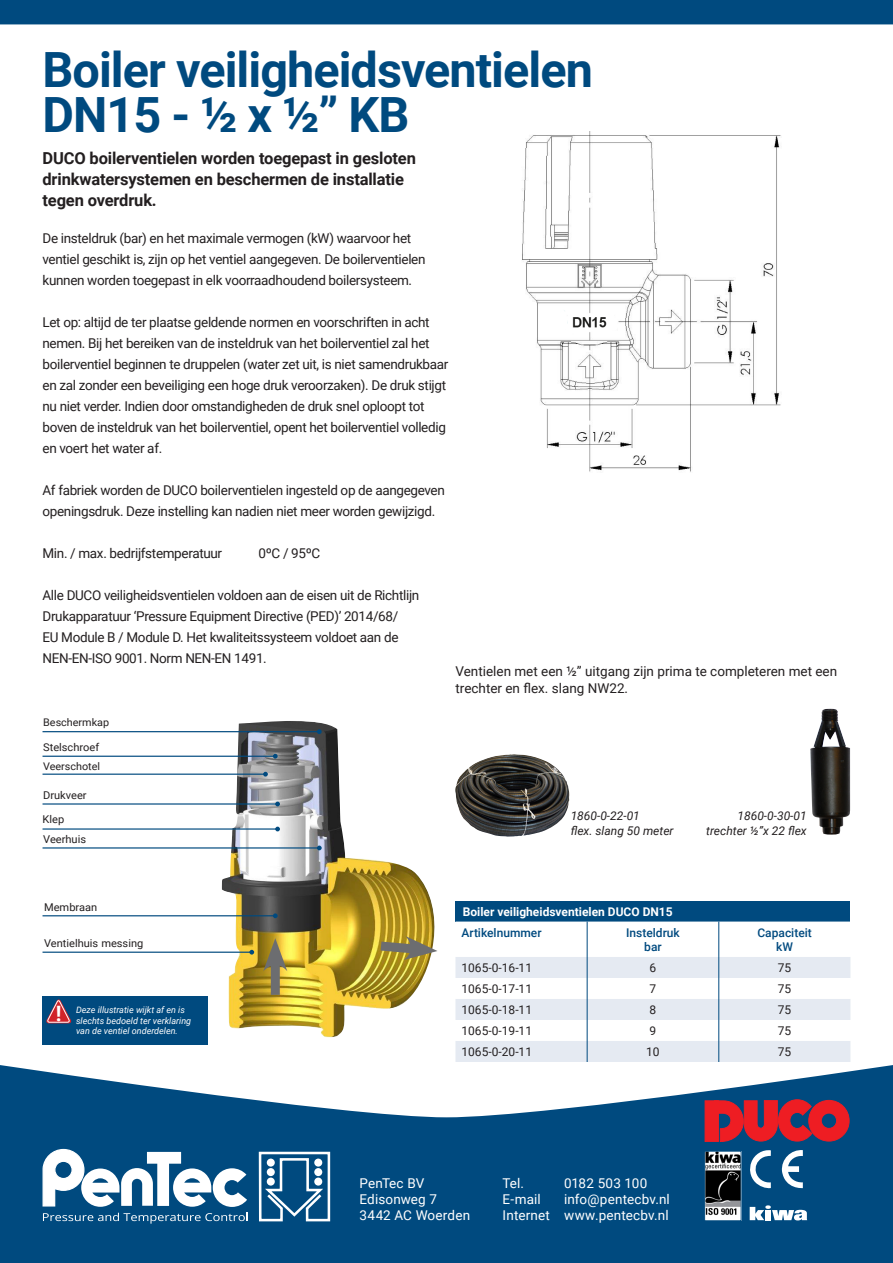
<style>
.page{position:relative;width:893px;height:1263px;background:#004a7f}
.page>*{position:absolute;margin:0;border:0;box-sizing:border-box;transform-origin:0 0}
.t1{font:700 48.6px "Roboto";letter-spacing:-.02em;color:#004a7f}
.t2{font:700 21.15px "Roboto";color:#fff}
.t3{font:700 16.5px/21px "Roboto";letter-spacing:-.01em;color:#231f20}
.t4{font:13.5px/21px "Roboto";letter-spacing:-.025em;color:#231f20}
.t5{font:13.5px/16.2px "Roboto";letter-spacing:.01em;color:#fff}
.t6{font:13.5px/16.2px "Roboto";color:#231f20}
.t7{font:12px "Roboto";color:#231f20}
.t8{font:italic 12px "Roboto";color:#231f20}
.t9{font:500 12px "Roboto";color:#004a7f}
.t10{font:700 12px "Roboto";color:#fff}
.t11{font:10.8px "Roboto";color:#231f20}
.t12{font:10.5px "Roboto";color:#231f20}
.t13{font:italic 9px/10.8px "Roboto";color:#fff}
</style>
<div class="page">
<svg style="left:42px;top:1148px;width:205px;height:59px"></svg>
<svg style="left:43px;top:1213px;width:205px;height:11px"></svg>
<svg style="left:258px;top:1151px;width:73px;height:71px"></svg>
<div style="left:267px;top:1158px;width:8px;height:8px;background:#fff;border-radius:50%"></div>
<div style="left:267px;top:1177px;width:8px;height:8px;background:#fff;border-radius:50%"></div>
<div style="left:267px;top:1168px;width:8px;height:8px;background:#fff;border-radius:50%"></div>
<div style="left:314px;top:1158px;width:8px;height:8px;background:#fff;border-radius:50%"></div>
<div style="left:314px;top:1177px;width:8px;height:8px;background:#fff;border-radius:50%"></div>
<div style="left:314px;top:1168px;width:8px;height:8px;background:#fff;border-radius:50%"></div>
<div style="left:0;top:24px;width:893px;height:1093px;background:#fff"></div>
<div style="left:455px;top:901px;width:395px;height:20px;background:#004a7f"></div>
<svg style="left:455px;top:921px;width:395px;height:141px;background:#f1f3f8"></svg>
<img style="left:706px;top:1153px;width:33px;height:66px">
<div style="left:704px;top:1151px;width:37px;height:70px;border:1px solid #004a7f"></div>
<svg style="left:750px;top:1150px;width:21px;height:39px"></svg>
<svg style="left:781px;top:1150px;width:22px;height:39px"></svg>
<svg style="left:714px;top:1099px;width:135px;height:42px"></svg>
<div style="left:705px;top:1101px;width:13px;height:40px;background:#ee1d23"></div>
<svg style="left:750px;top:1205px;width:57px;height:15px"></svg>
<img style="left:518px;top:131px;width:263px;height:341px">
<img style="left:810px;top:709px;width:40px;height:126px">
<img style="left:455px;top:754px;width:115px;height:83px">
<img style="left:222px;top:721px;width:226px;height:317px">
<hr style="left:43px;top:731px;width:276px;height:1px;background:#004a7f">
<svg style="left:317px;top:729px;width:5px;height:5px"></svg>
<hr style="left:43px;top:756px;width:232px;height:1px;background:#004a7f">
<svg style="left:273px;top:754px;width:5px;height:5px"></svg>
<hr style="left:43px;top:847px;width:276px;height:1px;background:#004a7f">
<svg style="left:317px;top:845px;width:5px;height:5px"></svg>
<hr style="left:43px;top:828px;width:235px;height:2px;background:#004a7f">
<svg style="left:275px;top:827px;width:5px;height:4px"></svg>
<hr style="left:43px;top:915px;width:232px;height:1px;background:#004a7f">
<svg style="left:273px;top:913px;width:5px;height:5px"></svg>
<hr style="left:43px;top:951px;width:209px;height:2px;background:#004a7f">
<svg style="left:249px;top:950px;width:5px;height:4px"></svg>
<hr style="left:43px;top:803px;width:235px;height:2px;background:#004a7f">
<svg style="left:275px;top:802px;width:5px;height:4px"></svg>
<hr style="left:43px;top:773px;width:222px;height:2px;background:#004a7f">
<svg style="left:263px;top:772px;width:5px;height:4px"></svg>
<div style="left:271px;top:957px;width:9px;height:38px;background:#6c6d70"></div>
<svg style="left:263px;top:938px;width:24px;height:33px"></svg>
<svg style="left:371px;top:936px;width:66px;height:24px;background:#a69751"></svg>
<div style="left:42px;top:996px;width:165px;height:48px;background:#004a7f"></div>
<svg style="left:46px;top:999px;width:26px;height:24px"></svg>
<p class="t1" style="left:43px;top:36px;width:552px">Boiler veiligheidsventielen</p>
<p class="t1" style="left:43px;top:81px;width:368px">DN15 - ½ x ½” KB</p>
<p class="t3" style="left:43px;top:147px;width:375px">DUCO boilerventielen worden toegepast in gesloten drinkwatersystemen en beschermen de installatie tegen overdruk.</p>
<p class="t4" style="left:43px;top:227px;width:385px">De insteldruk (bar) en het maximale vermogen (kW) waarvoor het ventiel geschikt is, zijn op het ventiel aangegeven. De boilerventielen kunnen worden toegepast in elk voorraadhoudend boilersysteem.</p>
<p class="t4" style="left:43px;top:311px;width:407px">Let op: altijd de ter plaatse geldende normen en voorschriften in acht nemen. Bij het bereiken van de insteldruk van het boilerventiel zal het boilerventiel beginnen te druppelen (water zet uit, is niet samendrukbaar en zal zonder een beveiliging een hoge druk veroorzaken). De druk stijgt nu niet verder. Indien door omstandigheden de druk snel oploopt tot boven de insteldruk van het boilerventiel, opent het boilerventiel volledig en voert het water af.</p>
<p class="t4" style="left:43px;top:479px;width:404px">Af fabriek worden de DUCO boilerventielen ingesteld op de aangegeven openingsdruk. Deze instelling kan nadien niet meer worden gewijzigd.</p>
<p class="t4" style="left:43px;top:542px;width:181px">Min. / max. bedrijfstemperatuur</p>
<p class="t4" style="left:259px;top:542px;width:63px">0ºC / 95ºC</p>
<p class="t4" style="left:43px;top:584px;width:378px">Alle DUCO veiligheidsventielen voldoen aan de eisen uit de Richtlijn Drukapparatuur ‘Pressure Equipment Directive (PED)’ 2014/68/<br>EU Module B / Module D. Het kwaliteitssysteem voldoet aan de NEN-EN-ISO 9001. Norm NEN-EN 1491.</p>
<p class="t12" style="left:43px;top:715px;width:67px">Beschermkap</p>
<p class="t11" style="left:43px;top:739px;width:57px">Stelschroef</p>
<p class="t12" style="left:43px;top:758px;width:59px">Veerschotel</p>
<p class="t11" style="left:43px;top:788px;width:45px">Drukveer</p>
<p class="t11" style="left:43px;top:812px;width:23px">Klep</p>
<p class="t11" style="left:43px;top:832px;width:44px">Veerhuis</p>
<p class="t11" style="left:44px;top:899px;width:55px">Membraan</p>
<p class="t11" style="left:44px;top:936px;width:101px">Ventielhuis messing</p>
<p class="t2" style="left:56px;top:998px;width:7px">!</p>
<p class="t13" style="left:76px;top:1004px;width:117px">Deze illustratie wijkt af en is slechts bedoeld ter verklaring van de ventiel onderdelen.</p>
<p class="t6" style="left:455px;top:663px;width:383px">Ventielen met een ½” uitgang zijn prima te completeren met een trechter en flex. slang NW22.</p>
<p class="t8" style="left:571px;top:808px;width:71px">1860-0-22-01</p>
<p class="t8" style="left:571px;top:822px;width:104px">flex. slang 50 meter</p>
<p class="t8" style="left:738px;top:808px;width:71px">1860-0-30-01</p>
<p class="t8" style="left:706px;top:822px;width:102px">trechter ½”x 22 flex</p>
<p class="t10" style="left:463px;top:903px;width:212px">Boiler veiligheidsventielen DUCO DN15</p>
<p class="t9" style="left:461px;top:924px;width:82px">Artikelnummer</p>
<p class="t9" style="left:626px;top:924px;width:55px">Insteldruk</p>
<p class="t9" style="left:644px;top:938px;width:19px">bar</p>
<p class="t9" style="left:757px;top:924px;width:56px">Capaciteit</p>
<p class="t9" style="left:776px;top:938px;width:18px">kW</p>
<p class="t7" style="left:461px;top:959px;width:72px">1065-0-16-11</p>
<p class="t7" style="left:650px;top:959px;width:8px">6</p>
<p class="t7" style="left:778px;top:959px;width:15px">75</p>
<p class="t7" style="left:461px;top:980px;width:72px">1065-0-17-11</p>
<p class="t7" style="left:650px;top:980px;width:8px">7</p>
<p class="t7" style="left:778px;top:980px;width:15px">75</p>
<p class="t7" style="left:461px;top:1001px;width:72px">1065-0-18-11</p>
<p class="t7" style="left:650px;top:1001px;width:8px">8</p>
<p class="t7" style="left:778px;top:1001px;width:15px">75</p>
<p class="t7" style="left:461px;top:1022px;width:72px">1065-0-19-11</p>
<p class="t7" style="left:650px;top:1022px;width:8px">9</p>
<p class="t7" style="left:778px;top:1022px;width:15px">75</p>
<p class="t7" style="left:461px;top:1043px;width:72px">1065-0-20-11</p>
<p class="t7" style="left:646px;top:1043px;width:15px">10</p>
<p class="t7" style="left:778px;top:1043px;width:15px">75</p>
<p class="t5" style="left:360px;top:1174px;width:112px">PenTec BV<br>Edisonweg 7<br>3442 AC Woerden</p>
<p class="t5" style="left:503px;top:1174px;width:23px">Tel.</p>
<p class="t5" style="left:564px;top:1174px;width:85px">0182 503 100</p>
<p class="t5" style="left:503px;top:1190px;width:169px;text-align:right">info@pentecbv.nl<br>Internet www.pentecbv.nl</p>
<p class="t5" style="left:503px;top:1190px;width:40px">E-mail</p>
</div>
